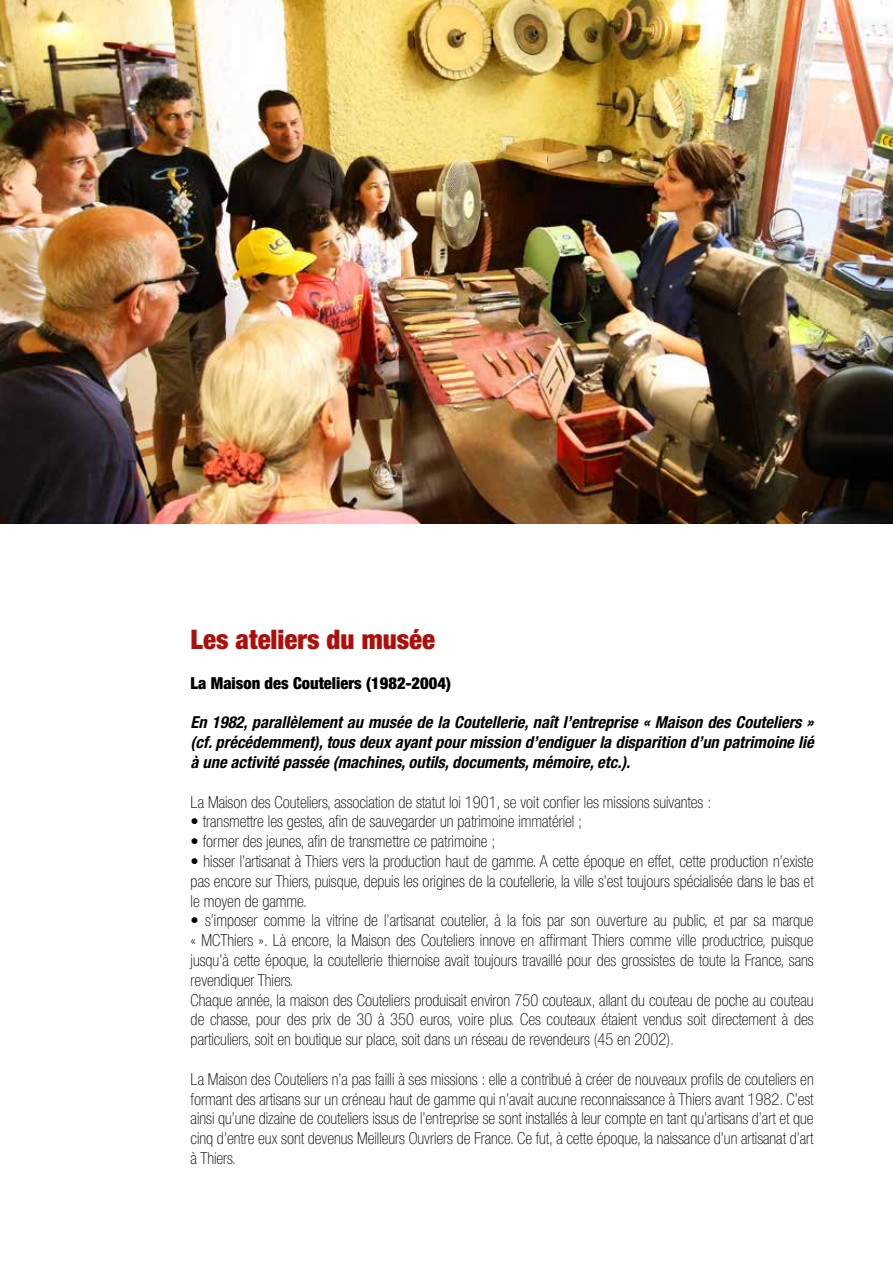
<style>
.page{position:relative;width:893px;height:1263px;background:#fff}
.page>*{position:absolute;margin:0;border:0;box-sizing:border-box;transform-origin:0 0}
.t1{font:900 condensed 27px "Helvetica Neue";color:#ae0f0a}
.t2{font:100 condensed 16.5px/19.8px "Helvetica Neue";color:#000;text-align:justify}
.t3{font:italic 700 condensed 16.5px/19.8px "Helvetica Neue";color:#000;text-align:justify}
.t4{font:900 condensed 16.5px "Helvetica Neue";color:#000}
</style>
<div class="page">
<img style="left:0;top:0;width:893px;height:523px">
<h1 class="t1" style="left:191px;top:623px;width:246px">Les ateliers du musée</h1>
<p class="t4" style="left:191px;top:673px;width:262px">La Maison des Couteliers (1982-2004)</p>
<p class="t3" style="left:191px;top:712px;width:624px">En 1982, parallèlement au musée de la Coutellerie, naît l’entreprise « Maison des Couteliers » (cf. précédemment), tous deux ayant pour mission d’endiguer la disparition d’un patrimoine lié à une activité passée (machines, outils, documents, mémoire, etc.).</p>
<p class="t2" style="left:191px;top:792px;width:522px">La Maison des Couteliers, association de statut loi 1901, se voit confier les missions suivantes :</p>
<p class="t2" style="left:191px;top:811px;width:393px">• transmettre les gestes, afin de sauvegarder un patrimoine immatériel ;</p>
<p class="t2" style="left:191px;top:831px;width:306px">• former des jeunes, afin de transmettre ce patrimoine ;</p>
<p class="t2" style="left:191px;top:851px;width:625px">• hisser l’artisanat à Thiers vers la production haut de gamme. A cette époque en effet, cette production n’existe pas encore sur Thiers, puisque, depuis les origines de la coutellerie, la ville s’est toujours spécialisée dans le bas et le moyen de gamme.</p>
<p class="t2" style="left:191px;top:910px;width:624px;text-align:left">• s’imposer comme la vitrine de l’artisanat coutelier, à la fois par son ouverture au public, et par sa marque « MCThiers ». Là encore, la Maison des Couteliers innove en affirmant Thiers comme ville productrice, puisque jusqu’à cette époque, la coutellerie thiernoise avait toujours travaillé pour des grossistes de toute la France, sans revendiquer Thiers.<br>Chaque année, la maison des Couteliers produisait environ 750 couteaux, allant du couteau de poche au couteau de chasse, pour des prix de 30 à 350 euros, voire plus. Ces couteaux étaient vendus soit directement à des particuliers, soit en boutique sur place, soit dans un réseau de revendeurs (45 en 2002).</p>
<p class="t2" style="left:191px;top:1069px;width:625px">La Maison des Couteliers n’a pas failli à ses missions : elle a contribué à créer de nouveaux profils de couteliers en formant des artisans sur un créneau haut de gamme qui n’avait aucune reconnaissance à Thiers avant 1982. C’est ainsi qu’une dizaine de couteliers issus de l’entreprise se sont installés à leur compte en tant qu’artisans d’art et que cinq d’entre eux sont devenus Meilleurs Ouvriers de France. Ce fut, à cette époque, la naissance d’un artisanat d’art à Thiers.</p>
</div>
